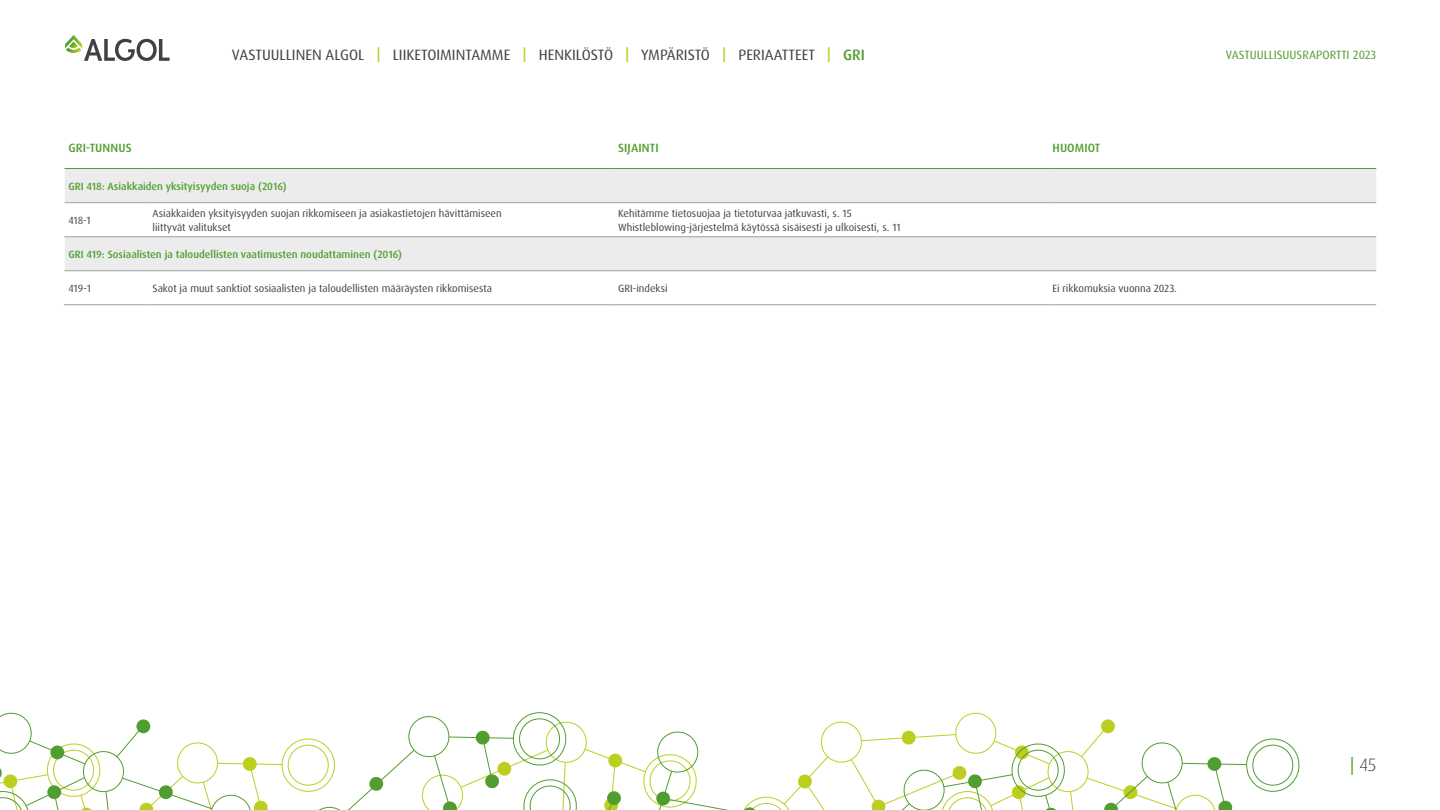
<style>
.page{position:relative;width:1440px;height:810px;background:#fff}
.page>*{position:absolute;margin:0;border:0;box-sizing:border-box;transform-origin:0 0}
.t1{font:300 18px "Dax Pro";color:#414141}
.t2{font:15px "Dax Pro";color:#414141}
.t3{font:500 12px "Dax Pro";letter-spacing:.01em;color:#509e2f}
.t4{font:12px "Dax Pro";color:#509e2f}
.t5{font:10.5px/13.5px "Dax Pro";color:#414141}
.t6{font:500 10.5px "Dax Pro";color:#509e2f}
.s1{font-weight:500;color:#bccf21}
.s2{font-weight:500;color:#509e2f}
.s3{font-weight:400;color:#509e2f}
</style>
<div class="page">
<svg style="left:65px;top:169px;width:1311px;height:102px;fill:#ececec"></svg>
<hr style="left:148px;top:203px;width:1px;height:34px;background:#fff">
<hr style="left:614px;top:203px;width:1px;height:34px;background:#fff">
<hr style="left:65px;top:203px;width:83px;height:1px;background:#a0a0a0">
<hr style="left:148px;top:203px;width:466px;height:1px;background:#a0a0a0">
<hr style="left:614px;top:203px;width:434px;height:1px;background:#a0a0a0">
<hr style="left:1048px;top:203px;width:328px;height:1px;background:#a0a0a0">
<hr style="left:65px;top:237px;width:83px;height:1px;background:#a0a0a0">
<hr style="left:148px;top:237px;width:466px;height:1px;background:#a0a0a0">
<hr style="left:614px;top:237px;width:434px;height:1px;background:#a0a0a0">
<hr style="left:1048px;top:237px;width:328px;height:1px;background:#a0a0a0">
<hr style="left:65px;top:271px;width:83px;height:1px;background:#a0a0a0">
<hr style="left:148px;top:271px;width:466px;height:1px;background:#a0a0a0">
<hr style="left:614px;top:271px;width:434px;height:1px;background:#a0a0a0">
<hr style="left:1048px;top:271px;width:328px;height:1px;background:#a0a0a0">
<hr style="left:64px;top:305px;width:84px;height:1px;background:#a0a0a0">
<hr style="left:148px;top:305px;width:466px;height:1px;background:#a0a0a0">
<hr style="left:614px;top:305px;width:434px;height:1px;background:#a0a0a0">
<hr style="left:1048px;top:305px;width:328px;height:1px;background:#a0a0a0">
<hr style="left:65px;top:168px;width:83px;height:1px;background:#509e2f">
<hr style="left:148px;top:168px;width:466px;height:1px;background:#509e2f">
<hr style="left:614px;top:168px;width:434px;height:1px;background:#509e2f">
<hr style="left:1048px;top:168px;width:328px;height:1px;background:#509e2f">
<svg style="left:0;top:712px;width:1299px;height:98px"></svg>
<svg style="left:65px;top:35px;width:105px;height:26px"></svg>
<h2 class="t2" style="left:232px;top:45px;width:634px">VASTUULLINEN ALGOL <span class="s1">|</span> LIIKETOIMINTAMME <span class="s1">|</span> HENKILÖSTÖ <span class="s1">|</span> YMPÄRISTÖ <span class="s1">|</span> PERIAATTEET <span class="s1">|</span> <span class="s2">GRI</span></h2>
<p class="t4" style="left:1226px;top:47px;width:152px">VASTUULLISUUSRAPORTTI 2023</p>
<p class="t3" style="left:68px;top:140px;width:65px">GRI-TUNNUS</p>
<p class="t3" style="left:618px;top:140px;width:42px">SIJAINTI</p>
<p class="t3" style="left:1053px;top:140px;width:49px">HUOMIOT</p>
<p class="t6" style="left:68px;top:179px;width:220px">GRI 418: Asiakkaiden yksityisyyden suoja (2016)</p>
<p class="t5" style="left:68px;top:214px;width:24px">418-1</p>
<p class="t5" style="left:153px;top:207px;width:351px">Asiakkaiden yksityisyyden suojan rikkomiseen ja asiakastietojen hävittämiseen liittyvät valitukset</p>
<p class="t5" style="left:618px;top:207px;width:284px">Kehitämme tietosuojaa ja tietoturvaa jatkuvasti, s. 15<br>Whistleblowing-järjestelmä käytössä sisäisesti ja ulkoisesti, s. 11</p>
<p class="t6" style="left:68px;top:247px;width:335px">GRI 419: Sosiaalisten ja taloudellisten vaatimusten noudattaminen (2016)</p>
<p class="t5" style="left:68px;top:282px;width:24px">419-1</p>
<p class="t5" style="left:153px;top:282px;width:341px">Sakot ja muut sanktiot sosiaalisten ja taloudellisten määräysten rikkomisesta</p>
<p class="t5" style="left:618px;top:282px;width:51px">GRI-indeksi</p>
<p class="t5" style="left:1052px;top:282px;width:126px">Ei rikkomuksia vuonna 2023.</p>
<h1 class="t1" style="left:1350px;top:753px;width:27px"><span class="s3">|</span> 45</h1>
</div>
